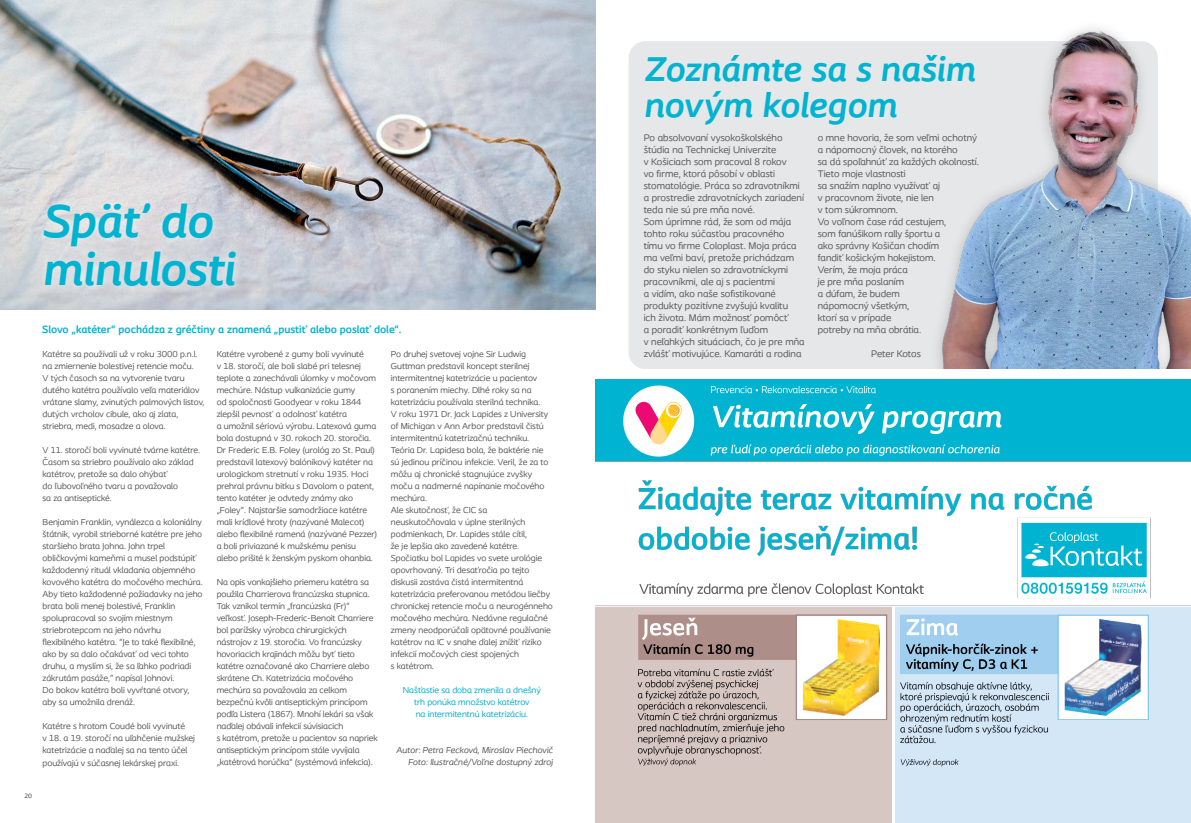
<style>
.page{position:relative;width:1191px;height:823px;background:#fff}
.page>*{position:absolute;margin:0;border:0;box-sizing:border-box;transform-origin:0 0}
.t1{font:italic 700 48px/48px "Coloplast";letter-spacing:-.005em;color:#00b4d1}
.t2{font:italic 700 36px/36px "Coloplast";letter-spacing:-.005em;color:#00b4d1}
.t3{font:700 11px "Coloplast";color:#00b4d1}
.t4{font:10px/12px "Coloplast";color:#58595b}
.t5{font:9px/12px "Coloplast";color:#58595b}
.t6{font:9px/12px "Coloplast";color:#00aecd;text-align:center}
.t7{font:italic 9px/12px "Coloplast";color:#58595b;text-align:right}
.t8{font:500 6.5px "Coloplast";color:#58595b}
</style>
<div class="page">
<div style="left:628px;top:41px;width:529px;height:328px;background:#e6e7e8;border-radius:17px"></div>
<img style="left:938px;top:28px;width:253px;height:340px">
<img style="left:0;top:0;width:595px;height:309px">
<div style="left:34px;top:193px;width:212px;height:103px;background:#fff;opacity:.42"></div>
<img style="left:595px;top:379px;width:596px;height:443px">
<h2 class="t2" style="left:643px;top:50px;width:333px">Zoznámte sa s našim novým kolegom</h2>
<p class="t4" style="left:643px;top:131px;width:162px">Po absolvovaní vysokoškolského štúdia na Technickej Univerzite<br>v Košiciach som pracoval 8 rokov<br>vo fi rme, ktorá pôsobí v oblasti stomatológie. Práca so zdravotníkmi a prostredie zdravotníckych zariadení teda nie sú pre mňa nové.<br>Som úprimne rád, že som od mája tohto roku súčasťou pracovného tímu vo fi rme Coloplast. Moja práca ma veľmi baví, pretože prichádzam do styku nielen so zdravotníckymi pracovníkmi, ale aj s pacientmi<br>a vidím, ako naše sofistikované produkty pozitívne zvyšujú kvalitu<br>ich života. Mám možnosť pomôcť<br>a poradiť konkrétnym ľuďom<br>v neľahkých situáciach, čo je pre mňa zvlášť motivujúce. Kamaráti a rodina</p>
<p class="t4" style="left:818px;top:131px;width:163px">o mne hovoria, že som veľmi ochotný a nápomocný človek, na ktorého<br>sa dá spoľahnúť za každých okolností.<br>Tieto moje vlastnosti<br>sa snažím naplno využívať aj<br>v pracovnom živote, nie len<br>v tom súkromnom.<br>Vo voľnom čase rád cestujem,<br>som fanúšikom rally športu a<br>ako správny Košičan chodím<br>fandiť košickým hokejistom.<br>Verím, že moja práca<br>je pre mňa poslaním<br>a dúfam, že budem<br>nápomocný všetkým,<br>ktorí sa v prípade<br>potreby na mňa obrátia.</p>
<h1 class="t1" style="left:43px;top:196px;width:194px">Späť do minulosti</h1>
<p class="t3" style="left:42px;top:322px;width:361px">Slovo „katéter“ pochádza z gréčtiny a znamená „pustiť alebo poslať dole“.</p>
<p class="t5" style="left:43px;top:348px;width:156px">Katétre sa používali už v roku 3000 p.n.l.</p>
<p class="t4" style="left:871px;top:347px;width:51px">Peter Kotos</p>
<p class="t5" style="left:43px;top:360px;width:163px">na zmiernenie bolestivej retencie moču.<br>V tých časoch sa na vytvorenie tvaru dutého katétra používalo veľa materiálov vrátane slamy, zvinutých palmových listov, dutých vrcholov cibule, ako aj zlata, striebra, medi, mosadze a olova.</p>
<p class="t5" style="left:43px;top:444px;width:159px">V 11. storočí boli vyvinuté tvárne katétre.<br>Časom sa striebro používalo ako základ katétrov, pretože sa dalo ohýbať<br>do ľubovoľného tvaru a považovalo<br>sa za antiseptické.</p>
<p class="t5" style="left:43px;top:516px;width:162px">Benjamin Franklin, vynálezca a koloniálny štátnik, vyrobil strieborné katétre pre jeho staršieho brata Johna. John trpel obličkovými kameňmi a musel podstúpiť každodenný rituál vkladania objemného kovového katétra do močového mechúra.<br>Aby tieto každodenné požiadavky na jeho brata boli menej bolestivé, Franklin spolupracoval so svojím miestnym striebrotepcom na jeho návrhu flexibilného katétra. “Je to také flexibilné, ako by sa dalo očakávať od veci tohto druhu, a myslím si, že sa ľahko podriadi zákrutám pasáže,” napísal Johnovi.<br>Do bokov katétra boli vyvŕtané otvory, aby sa umožnila drenáž.</p>
<p class="t5" style="left:43px;top:720px;width:154px">Katétre s hrotom Coudé boli vyvinuté<br>v 18. a 19. storočí na uľahčenie mužskej katetrizácie a naďalej sa na tento účel používajú v súčasnej lekárskej praxi.</p>
<p class="t5" style="left:217px;top:348px;width:162px">Katétre vyrobené z gumy boli vyvinuté<br>v 18. storočí, ale boli slabé pri telesnej teplote a zanechávali úlomky v močovom mechúre. Nástup vulkanizácie gumy<br>od spoločnosti Goodyear v roku 1844 zlepšil pevnosť a odolnosť katétra<br>a umožnil sériovú výrobu. Latexová guma bola dostupná v 30. rokoch 20. storočia.<br>Dr Frederic E.B. Foley (urológ zo St. Paul) predstavil latexový balónikový katéter na urologickom stretnutí v roku 1935. Hoci prehral právnu bitku s Davolom o patent, tento katéter je odvtedy známy ako „Foley“. Najstaršie samodržiace katétre mali krídlové hroty (nazývané Malecot) alebo flexibilné ramená (nazývané Pezzer) a boli priviazané k mužskému penisu alebo prišité k ženským pyskom ohanbia.</p>
<p class="t5" style="left:217px;top:575px;width:163px">Na opis vonkajšieho priemeru katétra sa použila Charrierova francúzska stupnica.<br>Tak vznikol termín „francúzska (Fr)“ veľkosť. Joseph-Frederic-Benoit Charriere bol parížsky výrobca chirurgických nástrojov z 19. storočia. Vo francúzsky hovoriacich krajinách môžu byť tieto katétre označované ako Charriere alebo skrátene Ch. Katetrizácia močového mechúra sa považovala za celkom bezpečnú kvôli antiseptickým princípom podľa Listera (1867). Mnohí lekári sa však naďalej obávali infekcií súvisiacich<br>s katétrom, pretože u pacientov sa napriek antiseptickým princípom stále vyvíjala „katétrová horúčka“ (systémová infekcia).</p>
<p class="t5" style="left:391px;top:347px;width:163px">Po druhej svetovej vojne Sir Ludwig Guttman predstavil koncept sterilnej intermitentnej katetrizácie u pacientov<br>s poranením miechy. Dlhé roky sa na katetrizáciu používala sterilná technika.<br>V roku 1971 Dr. Jack Lapides z University of Michigan v Ann Arbor predstavil čistú intermitentnú katetrizačnú techniku.<br>Teória Dr. Lapidesa bola, že baktérie nie sú jedinou príčinou infekcie. Veril, že za to môžu aj chronické stagnujúce zvyšky moču a nadmerné napínanie močového mechúra.<br>Ale skutočnosť, že CIC sa neuskutočňovala v úplne sterilných podmienkach, Dr. Lapides stále cítil,<br>že je lepšia ako zavedené katétre.<br>Spočiatku bol Lapides vo svete urológie opovrhovaný. Tri desaťročia po tejto diskusii zostáva čistá intermitentná katetrizácia preferovanou metódou liečby chronickej retencie moču a neurogénneho močového mechúra. Nedávne regulačné zmeny neodporúčali opätovné používanie katétrov na IC v snahe ďalej znížiť riziko infekcií močových ciest spojených<br>s katétrom.</p>
<p class="t6" style="left:403px;top:683px;width:140px">Našťastie sa doba zmenila a dnešný trh ponúka množstvo katétrov<br>na intermitentnú katetrizáciu.</p>
<p class="t7" style="left:396px;top:743px;width:158px">Autor: Petra Fecková, Miroslav Piechovič<br>Foto: Ilustračné/Voľne dostupný zdroj</p>
<p class="t8" style="left:25px;top:791px;width:9px">20</p>
</div>
